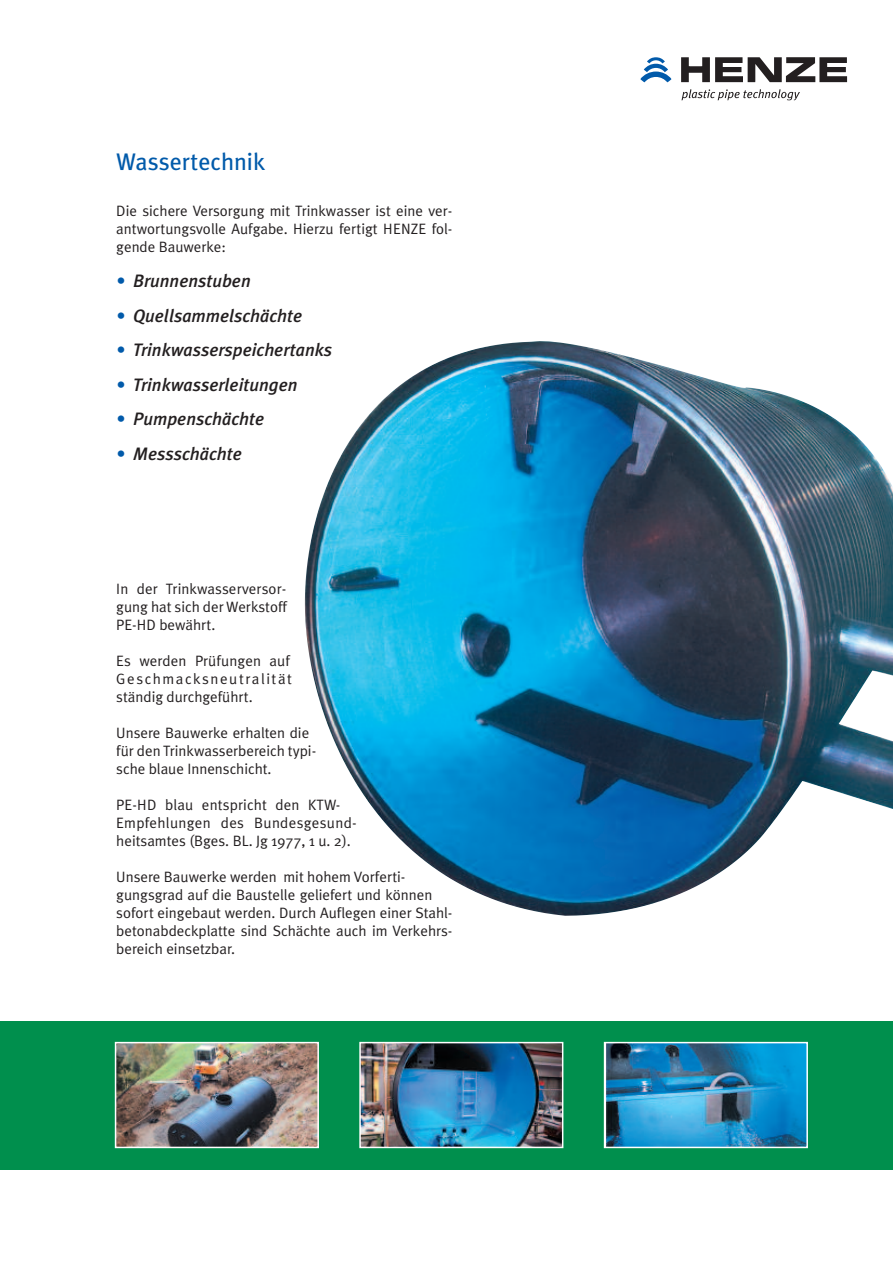
<style>
.page{position:relative;width:893px;height:1263px;background:#fff}
.page>*{position:absolute;margin:0;border:0;box-sizing:border-box;transform-origin:0 0}
.t1{font:24px "Meta Plus";color:#015aaa}
.t2{font:italic 500 18px "Meta Plus";color:#231f20}
.t3{font:15px/18px "Meta Plus Normal";color:#231f20}
.s1{color:#015aaa}
</style>
<div class="page">
<div style="left:0;top:1020px;width:893px;height:149px;background:#008f4d"></div>
<img style="left:118px;top:1045px;width:198px;height:100px">
<div style="left:115px;top:1042px;width:204px;height:106px;border:2px solid #fff"></div>
<img style="left:362px;top:1045px;width:198px;height:100px">
<div style="left:359px;top:1042px;width:204px;height:106px;border:2px solid #fff"></div>
<img style="left:607px;top:1045px;width:198px;height:100px">
<div style="left:604px;top:1042px;width:204px;height:106px;border:2px solid #fff"></div>
<img style="left:305px;top:341px;width:588px;height:575px">
<svg style="left:681px;top:57px;width:166px;height:25px"></svg>
<svg style="left:640px;top:57px;width:32px;height:26px"></svg>
<svg style="left:681px;top:89px;width:119px;height:12px"></svg>
<h1 class="t1" style="left:116px;top:148px;width:150px">Wassertechnik</h1>
<p class="t3" style="left:116px;top:202px;width:338px;text-align:justify">Die sichere Versorgung mit Trinkwasser ist eine ver&shy;antwortungsvolle Aufgabe. Hierzu fertigt HENZE fol&shy;gende Bauwerke:</p>
<p class="t2" style="left:116px;top:270px;width:136px"><span class="s1">•</span> Brunnenstuben</p>
<p class="t2" style="left:116px;top:305px;width:187px"><span class="s1">•</span> Quellsammelschächte</p>
<p class="t2" style="left:116px;top:339px;width:217px"><span class="s1">•</span> Trinkwasserspeichertanks</p>
<p class="t2" style="left:116px;top:374px;width:183px"><span class="s1">•</span> Trinkwasserleitungen</p>
<p class="t2" style="left:116px;top:408px;width:149px"><span class="s1">•</span> Pumpenschächte</p>
<p class="t2" style="left:116px;top:443px;width:127px"><span class="s1">•</span> Messschächte</p>
<p class="t3" style="left:116px;top:580px;width:172px;text-align:justify">In der Trinkwasserversor&shy;gung hat sich der Werkstoff PE-HD bewährt.</p>
<p class="t3" style="left:116px;top:652px;width:177px">Es werden Prüfungen auf<br>Geschmacksneutralität ständig durchgeführt.</p>
<p class="t3" style="left:116px;top:724px;width:201px">Unsere Bauwerke erhalten die für den Trinkwasserbereich typi&shy;sche blaue Innenschicht.</p>
<p class="t3" style="left:116px;top:796px;width:242px">PE-HD blau entspricht den KTW-<br>Empfehlungen des Bundesgesund&shy;heitsamtes (Bges. BL. Jg 1977, 1 u. 2).</p>
<p class="t3" style="left:116px;top:868px;width:338px">Unsere Bauwerke werden mit hohem Vorferti&shy;gungsgrad auf die Baustelle geliefert und können sofort eingebaut werden. Durch Auflegen einer Stahl&shy;betonabdeckplatte sind Schächte auch im Verkehrs&shy;bereich einsetzbar.</p>
</div>
